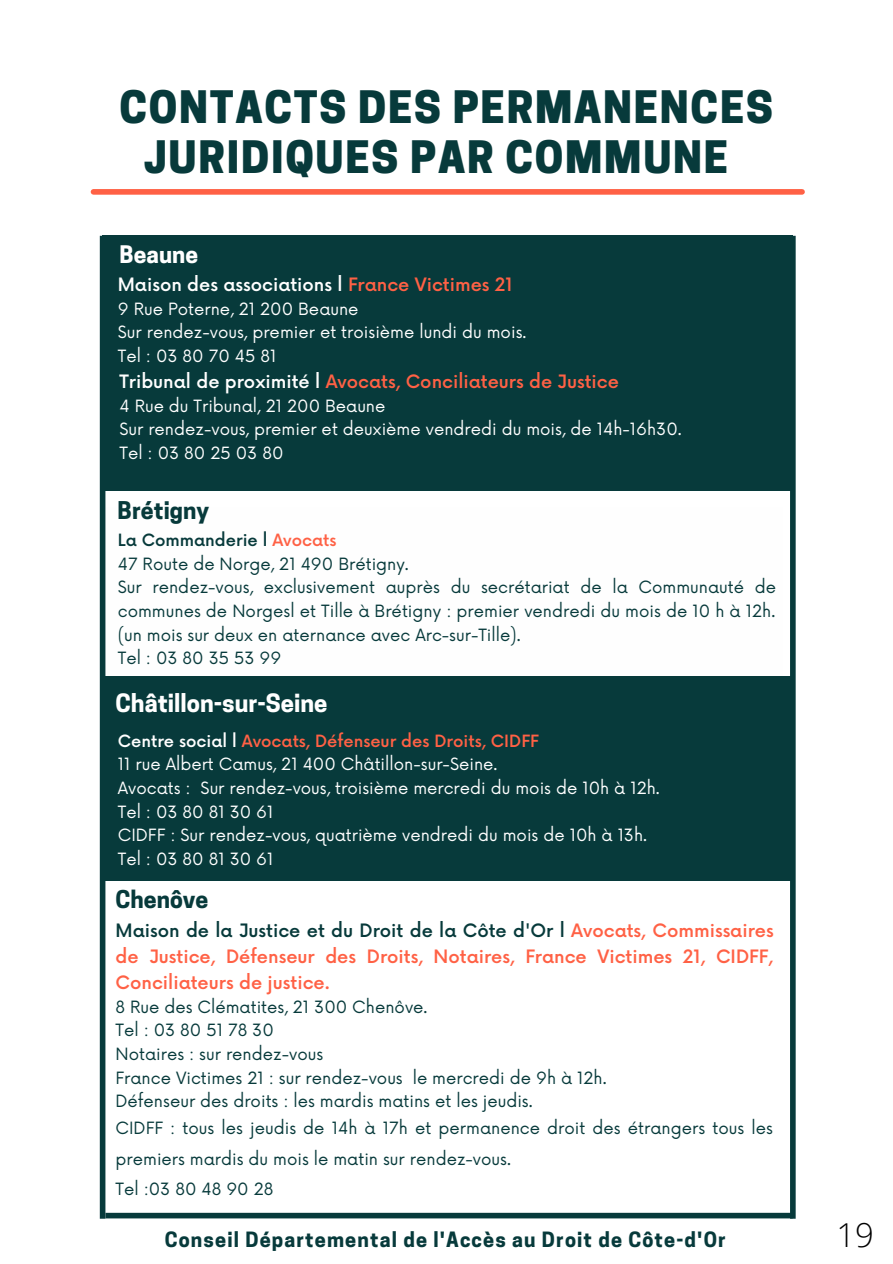
<style>
.page{position:relative;width:893px;height:1264px;background:#fff}
.page>*{position:absolute;margin:0;border:0;box-sizing:border-box;transform-origin:0 0}
.t1{font:800 42px/49.5px "Cooper Hewitt";letter-spacing:.04em;color:#073a3b;text-align:center}
.t2{font:300 33px "Open Sans";color:#000}
.t3{font:700 23.7px "Cooper Hewitt";color:#fff}
.t4{font:700 22.95px "Cooper Hewitt";color:#073a3b}
.t5{font:700 22.65px "Cooper Hewitt";color:#fff}
.t6{font:700 19.8px "Cooper Hewitt";letter-spacing:.06em;color:#073a3b}
.t7{font:500 18px/25.8px "Now";color:#ff6145;text-align:justify}
.t8{font:500 18px "Now";color:#fff}
.t9{font:16.5px/23.5px "Now";color:#073a3b;text-align:justify}
.t10{font:16.5px "Now";color:#fff}
.t11{font:500 16.5px "Now";color:#ff6145}
.t12{font:500 16.5px "Now";color:#073a3b}
.s1{color:#ff6145}
.s2{color:#fff}
.s3{color:#073a3b}
</style>
<div class="page">
<div style="left:93px;top:189px;width:709px;height:6px;background:#ff6145"></div>
<div style="left:103px;top:236px;width:690px;height:255px;background:#073a3b"></div>
<div style="left:100px;top:676px;width:690px;height:205px;background:#073a3b"></div>
<div style="left:100px;top:236px;width:5px;height:982px;background:#073a3b"></div>
<div style="left:790px;top:236px;width:5px;height:982px;background:#073a3b"></div>
<div style="left:105px;top:1212px;width:687px;height:6px;background:#073a3b"></div>
<p class="t1" style="left:119px;top:88px;width:655px">CONTACTS DES PERMANENCES<br>JURIDIQUES PAR COMMUNE</p>
<p class="t5" style="left:120px;top:246px;width:80px">Beaune</p>
<p class="t8" style="left:118px;top:275px;width:396px">Maison des associations l <span class="s1">France Victimes 21</span></p>
<p class="t10" style="left:118px;top:300px;width:242px">9 Rue Poterne, 21 200 Beaune</p>
<p class="t10" style="left:118px;top:323px;width:410px">Sur rendez-vous, premier et troisième lundi du mois.</p>
<p class="t10" style="left:118px;top:347px;width:160px">Tel : 03 80 70 45 81</p>
<p class="t7" style="left:119px;top:370px;width:501px"><span class="s2">Tribunal de proximité l</span> Avocats, Conciliateurs de Justice</p>
<p class="t10" style="left:119px;top:396px;width:267px">4 Rue du Tribunal, 21 200 Beaune</p>
<p class="t10" style="left:119px;top:420px;width:563px">Sur rendez-vous, premier et deuxième vendredi du mois, de 14h-16h30.</p>
<p class="t10" style="left:119px;top:444px;width:165px">Tel : 03 80 25 03 80</p>
<p class="t4" style="left:118px;top:502px;width:93px">Brétigny</p>
<p class="t12" style="left:118px;top:531px;width:220px">La Commanderie l <span class="s1">Avocats</span></p>
<p class="t9" style="left:118px;top:553px;width:292px">47 Route de Norge, 21 490 Brétigny.</p>
<p class="t9" style="left:118px;top:576px;width:660px">Sur rendez-vous, exclusivement auprès du secrétariat de la Communauté de communes de Norgesl et Tille à Brétigny : premier vendredi du mois de 10 h à 12h. (un mois sur deux en aternance avec Arc-sur-Tille).</p>
<p class="t9" style="left:118px;top:647px;width:165px">Tel : 03 80 35 53 99</p>
<p class="t3" style="left:115px;top:694px;width:213px">Châtillon-sur-Seine</p>
<p class="t11" style="left:118px;top:732px;width:422px"><span class="s2">Centre social l</span> Avocats, Défenseur des Droits, CIDFF</p>
<p class="t10" style="left:118px;top:755px;width:381px">11 rue Albert Camus, 21 400 Châtillon-sur-Seine.</p>
<p class="t10" style="left:118px;top:778px;width:543px">Avocats : Sur rendez-vous, troisième mercredi du mois de 10h à 12h.</p>
<p class="t10" style="left:118px;top:802px;width:157px">Tel : 03 80 81 30 61</p>
<p class="t10" style="left:118px;top:826px;width:530px">CIDFF : Sur rendez-vous, quatrième vendredi du mois de 10h à 13h.</p>
<p class="t10" style="left:118px;top:849px;width:157px">Tel : 03 80 81 30 61</p>
<p class="t4" style="left:116px;top:891px;width:94px">Chenôve</p>
<p class="t7" style="left:115px;top:919px;width:659px"><span class="s3">Maison de la Justice et du Droit de la Côte d'Or l</span> Avocats, Commissaires de Justice, Défenseur des Droits, Notaires, France Victimes 21, CIDFF, Conciliateurs de justice.</p>
<p class="t9" style="left:115px;top:995px;width:313px">8 Rue des Clématites, 21 300 Chenôve.</p>
<p class="t9" style="left:115px;top:1019px;width:160px">Tel : 03 80 51 78 30</p>
<p class="t9" style="left:115px;top:1043px;width:209px">Notaires : sur rendez-vous</p>
<p class="t9" style="left:115px;top:1066px;width:492px">France Victimes 21 : sur rendez-vous le mercredi de 9h à 12h.</p>
<p class="t9" style="left:115px;top:1090px;width:418px">Défenseur des droits : les mardis matins et les jeudis.</p>
<p class="t9" style="left:115px;top:1113px;width:658px;line-height:30.3px">CIDFF : tous les jeudis de 14h à 17h et permanence droit des étrangers tous les premiers mardis du mois le matin sur rendez-vous.</p>
<p class="t9" style="left:115px;top:1177px;width:159px">Tel :03 80 48 90 28</p>
<p class="t6" style="left:165px;top:1232px;width:562px">Conseil Départemental de l'Accès au Droit de Côte-d'Or</p>
<p class="t2" style="left:836px;top:1211px;width:39px">19</p>
</div>
